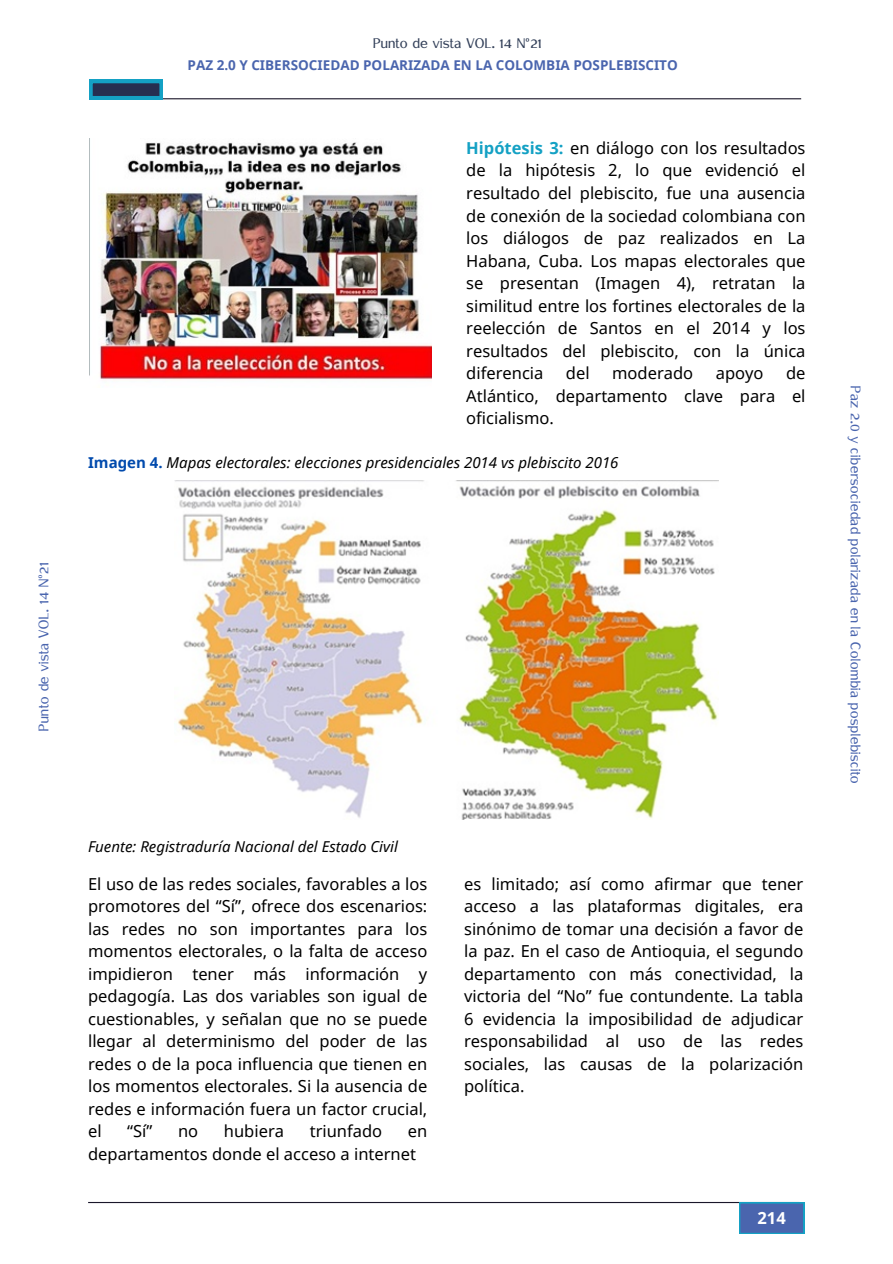
<style>
.page{position:relative;width:893px;height:1264px;background:#fff}
.page>*{position:absolute;margin:0;border:0;box-sizing:border-box;transform-origin:0 0}
.t1{font:16.5px/22.5px "Noto Sans";color:#000;text-align:justify}
.t2{font:16.5px "Rachana";color:#4a65ae}
.t3{font:16.5px "Rachana";color:#34415a}
.t4{font:700 16.5px "Noto Sans";color:#fff}
.t5{font:italic 15px "Noto Sans";color:#000}
.t6{font:700 13.5px "Noto Sans";color:#4a65ae}
.s1{font-weight:700;color:#14a1c4}
.s2{font-weight:700;font-style:normal;color:#004aad}
</style>
<div class="page">
<hr style="left:88px;top:1201px;width:711px;height:1px;background:#1a172a">
<hr style="left:90px;top:98px;width:711px;height:1px;background:#1a172a">
<svg style="left:739px;top:1202px;width:65px;height:31px;background:#446ab0"></svg>
<div style="left:89px;top:80px;width:74px;height:19px;background:#14a1c4"></div>
<svg style="left:92px;top:83px;width:68px;height:13px"></svg>
<img style="left:100px;top:142px;width:332px;height:238px">
<img style="left:175px;top:480px;width:543px;height:339px">
<p class="t2" style="left:33px;top:731px;width:170px;rotate:-90deg">Punto de vista VOL. 14 N°21</p>
<p class="t3" style="left:372px;top:33px;width:170px">Punto de vista VOL. 14 N°21</p>
<p class="t6" style="left:187px;top:55px;width:491px">PAZ 2.0 Y CIBERSOCIEDAD POLARIZADA EN LA COLOMBIA POSPLEBISCITO</p>
<p class="t1" style="left:466px;top:136px;width:341px"><span class="s1">Hipótesis 3:</span> en diálogo con los resultados de la hipótesis 2, lo que evidenció el resultado del plebiscito, fue una ausencia de conexión de la sociedad colombiana con los diálogos de paz realizados en La Habana, Cuba. Los mapas electorales que se presentan (Imagen 4), retratan la similitud entre los fortines electorales de la reelección de Santos en el 2014 y los resultados del plebiscito, con la única diferencia</p>
<p class="t1" style="left:466px;top:361px;width:341px;text-indent:320px">de Atlántico, departamento clave para el oficialismo.</p>
<p class="t5" style="left:88px;top:452px;width:532px"><span class="s2">Imagen 4.</span> Mapas electorales: elecciones presidenciales 2014 vs plebiscito 2016</p>
<p class="t1" style="left:566px;top:361px;width:25px">del</p>
<p class="t1" style="left:612px;top:361px;width:83px">moderado</p>
<p class="t1" style="left:715px;top:361px;width:49px">apoyo</p>
<p class="t5" style="left:88px;top:836px;width:311px">Fuente: Registraduría Nacional del Estado Civil</p>
<p class="t1" style="left:88px;top:872px;width:341px">El uso de las redes sociales, favorables a los promotores del “Sí”, ofrece dos escenarios: las redes no son importantes para los momentos electorales, o la falta de acceso impidieron tener más información y pedagogía. Las dos variables son igual de cuestionables, y señalan que no se puede llegar al determinismo del poder de las redes o de la poca influencia que tienen en los momentos electorales. Si la ausencia de redes e información fuera un factor crucial, el</p>
<p class="t1" style="left:127px;top:1119px;width:27px">“Sí”</p>
<p class="t1" style="left:178px;top:1119px;width:22px">no</p>
<p class="t1" style="left:224px;top:1119px;width:62px">hubiera</p>
<p class="t1" style="left:310px;top:1119px;width:74px">triunfado</p>
<p class="t1" style="left:88px;top:1119px;width:341px;text-indent:320px">en departamentos donde el acceso a internet</p>
<p class="t1" style="left:464px;top:872px;width:341px">es limitado; así como afirmar que tener acceso a las plataformas digitales, era sinónimo de tomar una decisión a favor de la paz. En el caso de Antioquia, el segundo departamento con más conectividad, la victoria del “No” fue contundente. La tabla 6 evidencia la imposibilidad de adjudicar responsabilidad al uso de las redes sociales, las causas de la polarización política.</p>
<p class="t4" style="left:757px;top:1206px;width:30px">214</p>
<p class="t2" style="left:866px;top:385px;width:400px;rotate:90deg">Paz 2.0 y cibersociedad polarizada en la Colombia posplebiscito</p>
</div>
